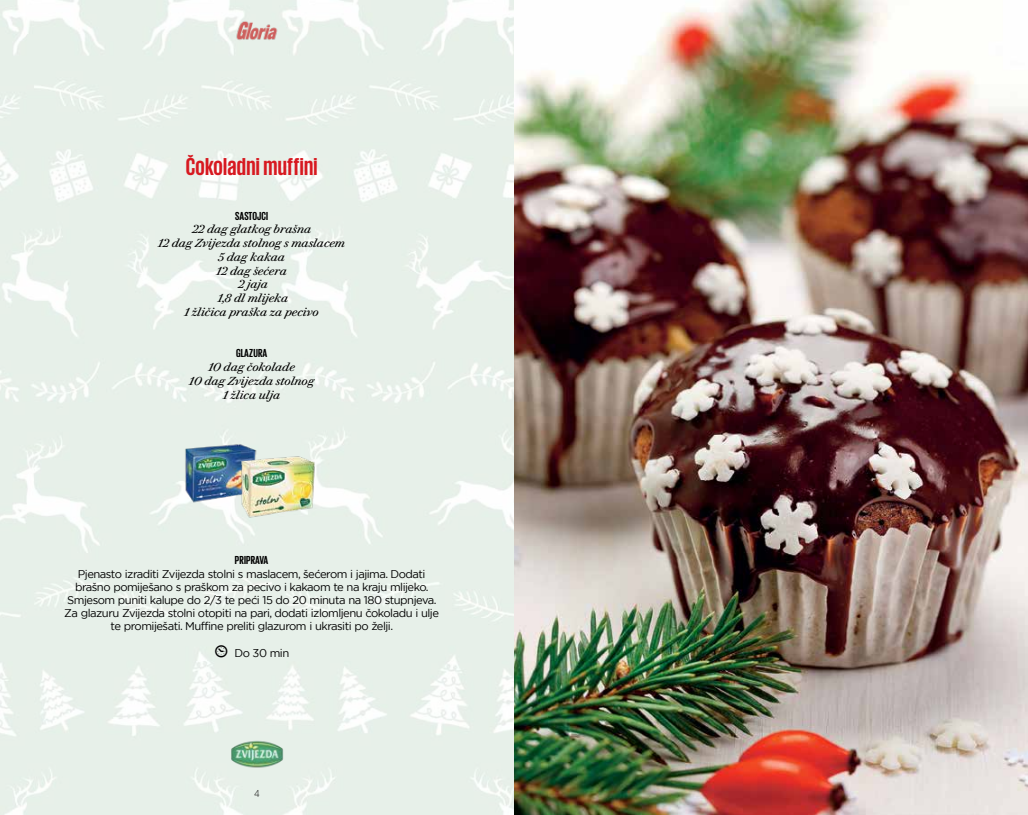
<style>
.page{position:relative;width:1028px;height:815px;background:#fff}
.page>*{position:absolute;margin:0;border:0;box-sizing:border-box;transform-origin:0 0}
.t1{font:700 25px "Giorgio Sans";letter-spacing:.015em;color:#d71920}
.t2{font:700 11.88px "Giorgio Sans";letter-spacing:.015em;color:#000}
.t3{font:11.25px/13.1px "Gotham";letter-spacing:-.045em;color:#000;text-align:center}
.t4{font:italic 11.25px/13.8px "Le Jeune Text";color:#000;text-align:center}
.t5{font:300 10px "Gotham";color:#000;scale:.85 1}
.s1{font-family:"Modern Pictograms";font-size:18.75px}
</style>
<div class="page">
<img style="left:0;top:0;width:1028px;height:815px">
<img style="left:184px;top:440px;width:73px;height:66px">
<img style="left:237px;top:452px;width:82px;height:69px">
<h1 class="t1" style="left:186px;top:154px;width:133px">Čokoladni muffini</h1>
<p class="t2" style="left:235px;top:210px;width:35px">SASTOJCI</p>
<p class="t4" style="left:158px;top:222px;width:188px">22 dag glatkog brašna<br>12 dag Zvijezda stolnog s maslacem<br>5 dag kakaa<br>12 dag šećera<br>2 jaja<br>1,8 dl mlijeka<br>1 žličica praška za pecivo</p>
<p class="t2" style="left:236px;top:347px;width:33px">GLAZURA</p>
<p class="t4" style="left:189px;top:359px;width:126px">10 dag čokolade<br>10 dag Zvijezda stolnog<br>1 žlica ulja</p>
<p class="t2" style="left:235px;top:554px;width:35px">PRIPRAVA</p>
<p class="t3" style="left:64px;top:567px;width:376px">Pjenasto izraditi Zvijezda stolni s maslacem, šećerom i jajima. Dodati brašno pomiješano s praškom za pecivo i kakaom te na kraju mlijeko.<br>Smjesom puniti kalupe do 2/3 te peći 15 do 20 minuta na 180 stupnjeva.<br>Za glazuru Zvijezda stolni otopiti na pari, dodati izlomljenu čokoladu i ulje te promiješati. Muffine preliti glazurom i ukrasiti po želji.</p>
<p class="t3" style="left:214px;top:647px;width:77px"><span class="s1">{</span> Do 30 min</p>
<p class="t5" style="left:254px;top:787px;width:8px">4</p>
</div>
